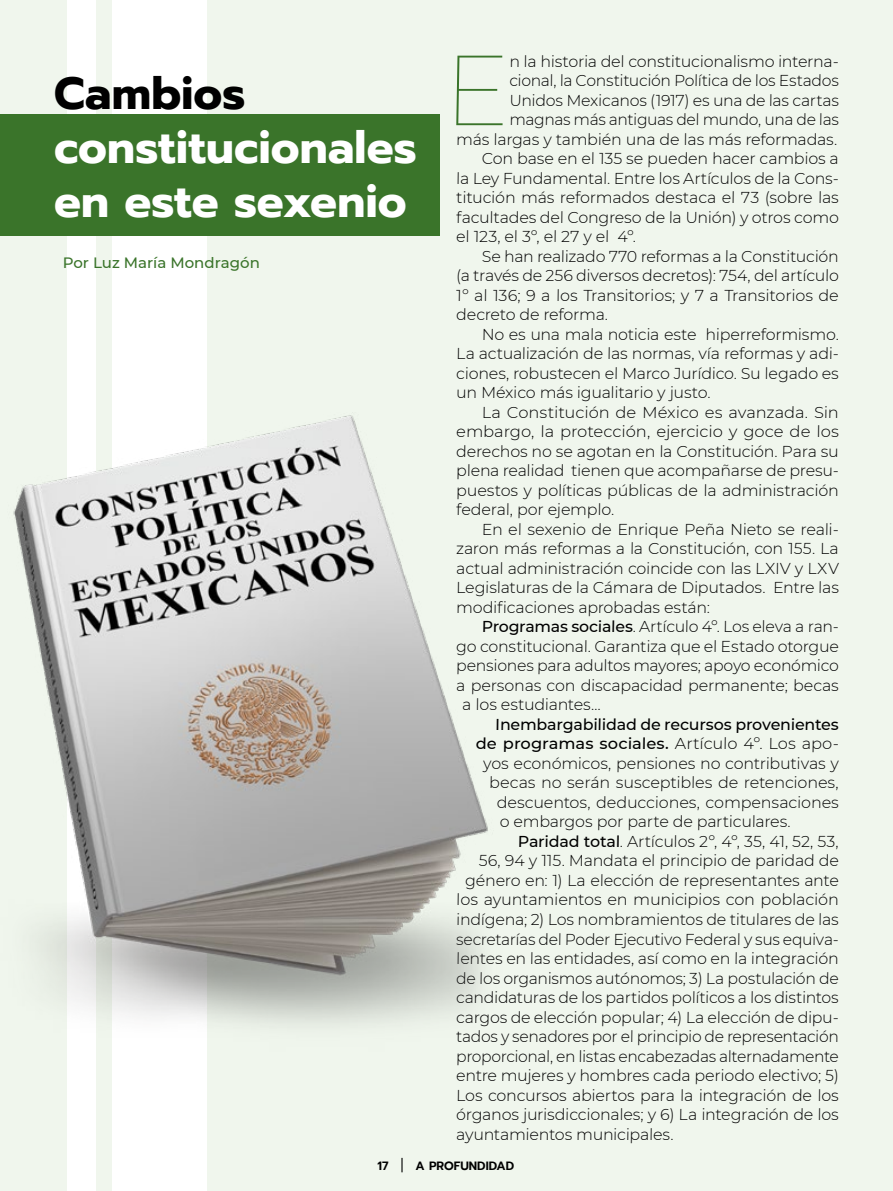
<style>
.page{position:relative;width:893px;height:1191px;background:#f0f6ed}
.page>*{position:absolute;margin:0;border:0;box-sizing:border-box;transform-origin:0 0}
.t1{font:100 99.3px "Montserrat";color:#3a742a}
.t2{font:700 45px/54px "Prompt";color:#fff}
.t3{font:700 45px "Prompt";color:#000}
.t4{font:300 15.75px "Montserrat";letter-spacing:-.01em;color:#000}
.t5{font:500 15.75px "Montserrat";color:#000}
.t6{font:500 15px "Montserrat";color:#3a742a}
.t7{font:600 12px "Prompt";color:#000}
.s1{font-weight:500}
.s2{font-weight:300}
</style>
<div class="page">
<div style="left:112px;top:0;width:95px;height:1191px;background:#fff"></div>
<div style="left:67px;top:0;width:28px;height:1191px;background:#fff"></div>
<div style="left:0;top:115px;width:440px;height:121px;background:#3a742a"></div>
<img style="left:13px;top:413px;width:475px;height:638px">
<svg style="left:401px;top:1157px;width:2px;height:15px"></svg>
<h2 class="t3" style="left:54px;top:59px;width:193px">Cambios</h2>
<h2 class="t2" style="left:54px;top:120px;width:364px">constitucionales en este sexenio</h2>
<p class="t6" style="left:63px;top:252px;width:199px">Por Luz María Mondragón</p>
<h1 class="t1" style="left:443px;top:24px;width:70px">E</h1>
<p class="t4" style="left:509px;top:50px;width:331px">n la historia del constitucionalismo interna-</p>
<p class="t4" style="left:509px;top:70px;width:331px">cional, la Constitución Política de los Estados</p>
<p class="t4" style="left:509px;top:89px;width:331px">Unidos Mexicanos (1917) es una de las cartas</p>
<p class="t4" style="left:509px;top:109px;width:331px">magnas más antiguas del mundo, una de las</p>
<p class="t4" style="left:456px;top:128px;width:383px">más largas y también una de las más reformadas.</p>
<p class="t4" style="left:482px;top:148px;width:359px">Con base en el 135 se pueden hacer cambios a</p>
<p class="t4" style="left:456px;top:167px;width:384px">la Ley Fundamental. Entre los Artículos de la Cons-</p>
<p class="t4" style="left:456px;top:187px;width:384px">titución más reformados destaca el 73 (sobre las</p>
<p class="t4" style="left:456px;top:206px;width:384px">facultades del Congreso de la Unión) y otros como</p>
<p class="t4" style="left:456px;top:226px;width:181px">el 123, el 3º, el 27 y el 4º.</p>
<p class="t4" style="left:482px;top:245px;width:359px">Se han realizado 770 reformas a la Constitución</p>
<p class="t4" style="left:456px;top:265px;width:384px">(a través de 256 diversos decretos): 754, del artículo</p>
<p class="t4" style="left:456px;top:284px;width:384px">1º al 136; 9 a los Transitorios; y 7 a Transitorios de</p>
<p class="t4" style="left:456px;top:304px;width:154px">decreto de reforma.</p>
<p class="t4" style="left:482px;top:323px;width:359px">No es una mala noticia este hiperreformismo.</p>
<p class="t4" style="left:456px;top:343px;width:384px">La actualización de las normas, vía reformas y adi-</p>
<p class="t4" style="left:456px;top:362px;width:384px">ciones, robustecen el Marco Jurídico. Su legado es</p>
<p class="t4" style="left:456px;top:382px;width:256px">un México más igualitario y justo.</p>
<p class="t4" style="left:482px;top:401px;width:359px">La Constitución de México es avanzada. Sin</p>
<p class="t4" style="left:456px;top:421px;width:384px">embargo, la protección, ejercicio y goce de los</p>
<p class="t4" style="left:456px;top:440px;width:384px">derechos no se agotan en la Constitución. Para su</p>
<p class="t4" style="left:456px;top:460px;width:384px">plena realidad tienen que acompañarse de presu-</p>
<p class="t4" style="left:456px;top:479px;width:384px">puestos y políticas públicas de la administración</p>
<p class="t4" style="left:456px;top:499px;width:160px">federal, por ejemplo.</p>
<p class="t4" style="left:482px;top:518px;width:359px">En el sexenio de Enrique Peña Nieto se reali-</p>
<p class="t4" style="left:456px;top:538px;width:384px">zaron más reformas a la Constitución, con 155. La</p>
<p class="t4" style="left:456px;top:557px;width:384px">actual administración coincide con las LXIV y LXV</p>
<p class="t4" style="left:456px;top:577px;width:384px">Legislaturas de la Cámara de Diputados. Entre las</p>
<p class="t4" style="left:456px;top:596px;width:256px">modificaciones aprobadas están:</p>
<p class="t4" style="left:482px;top:616px;width:359px"><span class="s1">Programas sociales</span>. Artículo 4º. Los eleva a ran-</p>
<p class="t4" style="left:456px;top:635px;width:384px">go constitucional. Garantiza que el Estado otorgue</p>
<p class="t4" style="left:456px;top:655px;width:384px">pensiones para adultos mayores; apoyo económico</p>
<p class="t4" style="left:456px;top:674px;width:384px">a personas con discapacidad permanente; becas</p>
<p class="t4" style="left:462px;top:694px;width:140px">a los estudiantes…</p>
<p class="t5" style="left:495px;top:713px;width:345px">Inembargabilidad de recursos provenientes</p>
<p class="t5" style="left:476px;top:733px;width:365px">de programas sociales. <span class="s2">Artículo 4º. Los apo-</span></p>
<p class="t4" style="left:483px;top:752px;width:357px">yos económicos, pensiones no contributivas y</p>
<p class="t4" style="left:489px;top:772px;width:351px">becas no serán susceptibles de retenciones,</p>
<p class="t4" style="left:497px;top:791px;width:344px">descuentos, deducciones, compensaciones</p>
<p class="t4" style="left:500px;top:811px;width:293px">o embargos por parte de particulares.</p>
<p class="t4" style="left:518px;top:830px;width:323px"><span class="s1">Paridad total</span>. Artículos 2º, 4º, 35, 41, 52, 53,</p>
<p class="t4" style="left:479px;top:850px;width:362px">56, 94 y 115. Mandata el principio de paridad de</p>
<p class="t4" style="left:465px;top:869px;width:375px">género en: 1) La elección de representantes ante</p>
<p class="t4" style="left:456px;top:889px;width:384px">los ayuntamientos en municipios con población</p>
<p class="t4" style="left:456px;top:908px;width:384px">indígena; 2) Los nombramientos de titulares de las</p>
<p class="t4" style="left:456px;top:928px;width:384px">secretarías del Poder Ejecutivo Federal y sus equiva-</p>
<p class="t4" style="left:456px;top:947px;width:384px">lentes en las entidades, así como en la integración</p>
<p class="t4" style="left:456px;top:967px;width:384px">de los organismos autónomos; 3) La postulación de</p>
<p class="t4" style="left:456px;top:986px;width:384px">candidaturas de los partidos políticos a los distintos</p>
<p class="t4" style="left:456px;top:1006px;width:384px">cargos de elección popular; 4) La elección de dipu-</p>
<p class="t4" style="left:456px;top:1025px;width:384px">tados y senadores por el principio de representación</p>
<p class="t4" style="left:456px;top:1045px;width:384px">proporcional, en listas encabezadas alternadamente</p>
<p class="t4" style="left:456px;top:1064px;width:384px">entre mujeres y hombres cada periodo electivo; 5)</p>
<p class="t4" style="left:456px;top:1084px;width:384px">Los concursos abiertos para la integración de los</p>
<p class="t4" style="left:456px;top:1103px;width:384px">órganos jurisdiccionales; y 6) La integración de los</p>
<p class="t4" style="left:456px;top:1123px;width:219px">ayuntamientos municipales.</p>
<p class="t7" style="left:378px;top:1157px;width:13px">17</p>
<p class="t7" style="left:416px;top:1157px;width:100px">A PROFUNDIDAD</p>
</div>
